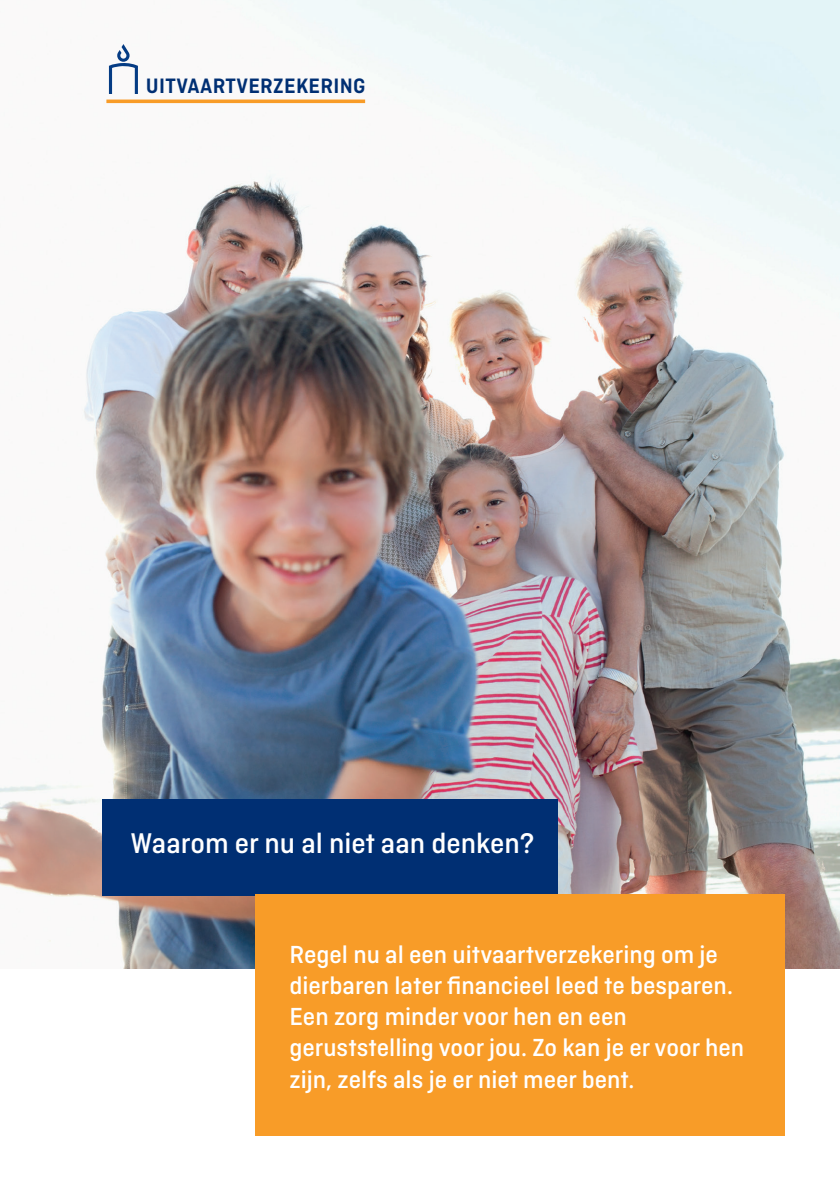
<style>
.page{position:relative;width:840px;height:1191px;background:#fff}
.page>*{position:absolute;margin:0;border:0;box-sizing:border-box;transform-origin:0 0}
.tekst_kader{font:500 30px "Ciutadella";color:#fff}
.tekst_kader-2{font:500 26px/31.2px "Ciutadella";color:#fff}
.t1{font:600 22px "Ciutadella";letter-spacing:.015em;color:#002f73}
</style>
<div class="page">
<img style="left:0;top:0;width:839px;height:968px">
<hr style="left:106px;top:100px;width:259px;height:3px;background:#f89c28">
<svg style="left:109px;top:44px;width:29px;height:49px"></svg>
<div style="left:102px;top:799px;width:455px;height:97px;background:#002f73"></div>
<div style="left:255px;top:895px;width:529px;height:241px;background:#f89c28"></div>
<p class="t1" style="left:146px;top:73px;width:221px">UITVAARTVERZEKERING</p>
<p class="tekst_kader" style="left:130px;top:826px;width:405px">Waarom er nu al niet aan denken?</p>
<p class="tekst_kader-2" style="left:289px;top:938px;width:456px">Regel nu al een uitvaartverzekering om je dierbaren later financieel leed te besparen.<br>Een zorg minder voor hen en een geruststelling voor jou. Zo kan je er voor hen zijn, zelfs als je er niet meer bent.</p>
</div>
